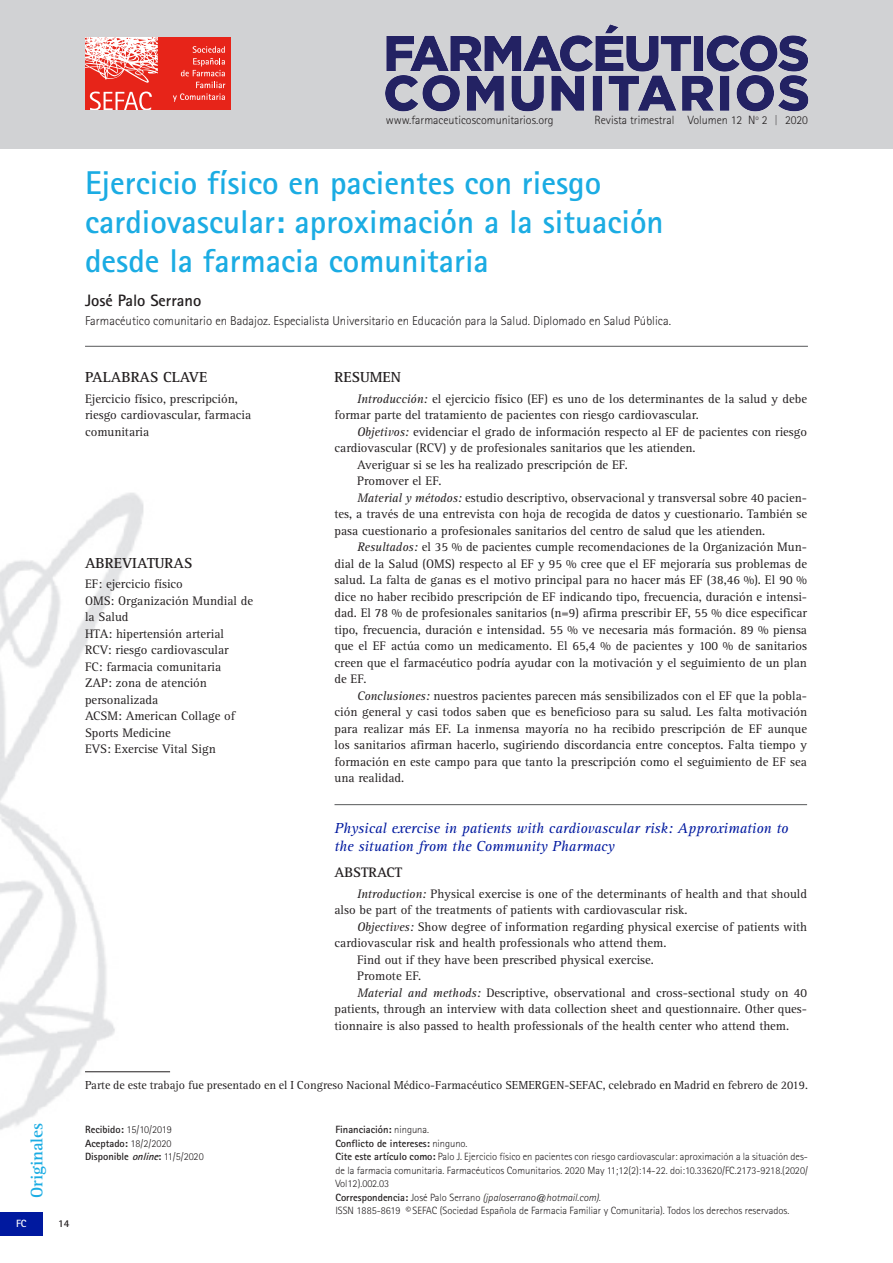
<style>
.page{position:relative;width:893px;height:1263px;background:#fff}
.page>*{position:absolute;margin:0;border:0;box-sizing:border-box;transform-origin:0 0}
.t0{font:700 33px/39px "Rotis Sans Serif";color:#1bace3}
.t1{font:700 17.25px "Rotis Serif";color:#1bace3}
.autores{font:700 16.5px "Rotis Sans Serif";color:#231f20}
.TIT_INGLES{font:italic 15px/18px "Rotis Serif";color:#00199f}
.tit_resumen{font:700 15px "Rotis Serif";color:#231f20}
.t2{font:14.25px "Rotis Serif";color:#1bace3}
.tit_resumen-2{font:700 14.25px "Rotis Serif";color:#231f20}
.tex_resumen{font:12.75px/16.5px "Rotis Serif";color:#231f20}
.tex_resumen_english{font:12.75px/16.5px "Rotis Serif";color:#231f20}
.autores_cargo{font:300 12.75px "Rotis Sans Serif";color:#231f20}
.nota_primera_pagina{font:12px "Rotis Serif";color:#231f20}
.t3{font:300 12px "Rotis Sans Serif";color:#231f20}
.Datos_bibliográficos{font:300 10.5px/13.5px "Rotis Sans Serif";color:#231f20;text-align:justify}
.Datos_bibliográficos-2{font:700 10.5px "Rotis Sans Serif";color:#231f20}
.Datos_bibliográficos-3{font:italic 300 10.5px "Rotis Sans Serif";color:#231f20}
.CABECERA{font:700 10.5px "Rotis Sans Serif";color:#fff}
.CABECERA-2{font:700 10.5px "Rotis Sans Serif";color:#231f20}
.s1{font-style:italic}
.s2{font-weight:700}
.s3{font-weight:300}
.s4{font-weight:700;font-style:normal}
.s5{font-style:normal}
</style>
<div class="page">
<img style="left:0;top:493px;width:157px;height:743px">
<hr style="left:85px;top:346px;width:723px;height:1px;background:#57585a">
<hr style="left:334px;top:804px;width:473px;height:1px;background:#57585a">
<div style="left:0;top:0;width:893px;height:149px;background:#d1d2d4"></div>
<hr style="left:85px;top:1071px;width:85px;height:1px;background:#231f20">
<div style="left:85px;top:37px;width:146px;height:73px;background:#e72419"></div>
<svg style="left:181px;top:46px;width:44px;height:30px"></svg>
<svg style="left:173px;top:82px;width:52px;height:20px"></svg>
<svg style="left:85px;top:37px;width:73px;height:46px"></svg>
<svg style="left:90px;top:92px;width:62px;height:18px"></svg>
<img style="left:385px;top:24px;width:424px;height:88px">
<div style="left:0;top:1212px;width:43px;height:23px;background:#00199f"></div>
<p class="t3" style="left:386px;top:113px;width:169px">www.farmaceuticoscomunitarios.org</p>
<p class="t3" style="left:785px;top:113px;width:24px">2020</p>
<p class="t3" style="left:594px;top:113px;width:175px">Revista trimestral Volumen 12 N<sup>o</sup> 2</p>
<p class="t0" style="left:85px;top:162px;width:580px">Ejercicio físico en pacientes con riesgo cardiovascular: aproximación a la situación desde la farmacia comunitaria</p>
<p class="autores" style="left:85px;top:289px;width:118px">José Palo Serrano</p>
<p class="autores_cargo" style="left:85px;top:313px;width:588px">Farmacéutico comunitario en Badajoz. Especialista Universitario en Educación para la Salud. Diplomado en Salud Pública.</p>
<p class="tit_resumen" style="left:85px;top:368px;width:124px">PALABRAS CLAVE</p>
<p class="tex_resumen" style="left:85px;top:391px;width:168px">Ejercicio físico, prescripción, riesgo cardiovascular, farmacia comunitaria</p>
<p class="tit_resumen" style="left:85px;top:554px;width:109px">ABREVIATURAS</p>
<p class="tex_resumen" style="left:85px;top:576px;width:99px">EF: ejercicio físico</p>
<p class="tex_resumen" style="left:85px;top:593px;width:170px">OMS: Organización Mundial de la Salud</p>
<p class="tex_resumen" style="left:85px;top:626px;width:140px">HTA: hipertensión arterial</p>
<p class="tex_resumen" style="left:85px;top:642px;width:145px">RCV: riesgo cardiovascular</p>
<p class="tex_resumen" style="left:85px;top:659px;width:138px">FC: farmacia comunitaria</p>
<p class="tex_resumen" style="left:85px;top:675px;width:123px">ZAP: zona de atención personalizada</p>
<p class="tex_resumen" style="left:85px;top:708px;width:152px">ACSM: American Collage of<br>Sports Medicine</p>
<p class="tex_resumen" style="left:85px;top:741px;width:132px">EVS: Exercise Vital Sign</p>
<p class="tit_resumen" style="left:334px;top:368px;width:68px">RESUMEN</p>
<p class="tex_resumen" style="left:334px;top:391px;width:474px;text-indent:22px"><span class="s1">Introducción:</span> el ejercicio físico (EF) es uno de los determinantes de la salud y debe formar parte del tratamiento de pacientes con riesgo cardiovascular.</p>
<p class="tex_resumen" style="left:334px;top:424px;width:474px;text-indent:22px"><span class="s1">Objetivos:</span> evidenciar el grado de información respecto al EF de pacientes con riesgo cardiovascular (RCV) y de profesionales sanitarios que les atienden.</p>
<p class="tex_resumen" style="left:357px;top:457px;width:272px">Averiguar si se les ha realizado prescripción de EF.</p>
<p class="tex_resumen" style="left:357px;top:473px;width:86px">Promover el EF.</p>
<p class="tex_resumen" style="left:334px;top:490px;width:474px;text-align:justify;text-indent:22px"><span class="s1">Material y métodos:</span> estudio descriptivo, observacional y transversal sobre 40 pacien&shy;tes, a través de una entrevista con hoja de recogida de datos y cuestionario. También se pasa cuestionario a profesionales sanitarios del centro de salud que les atienden.</p>
<p class="tex_resumen" style="left:334px;top:539px;width:474px;text-align:justify;text-indent:22px"><span class="s1">Resultados:</span> el 35 % de pacientes cumple recomendaciones de la Organización Mun&shy;dial de la Salud (OMS) respecto al EF y 95 % cree que el EF mejoraría sus problemas de salud. La falta de ganas es el motivo principal para no hacer más EF (38,46 %). El 90 % dice no haber recibido prescripción de EF indicando tipo, frecuencia, duración e intensi&shy;dad. El 78 % de profesionales sanitarios (n=9) afirma prescribir EF, 55 % dice especificar tipo, frecuencia, duración e intensidad. 55 % ve necesaria más formación. 89 % piensa que el EF actúa como un medicamento. El 65,4 % de pacientes y 100 % de sanitarios creen que el farmacéutico podría ayudar con la motivación y el seguimiento de un plan de EF.</p>
<p class="tex_resumen" style="left:334px;top:688px;width:474px;text-align:justify;text-indent:22px"><span class="s1">Conclusiones:</span> nuestros pacientes parecen más sensibilizados con el EF que la pobla&shy;ción general y casi todos saben que es beneficioso para su salud. Les falta motivación para realizar más EF. La inmensa mayoría no ha recibido prescripción de EF aunque los sanitarios afirman hacerlo, sugiriendo discordancia entre conceptos. Falta tiempo y formación en este campo para que tanto la prescripción como el seguimiento de EF sea una realidad.</p>
<p class="TIT_INGLES" style="left:334px;top:820px;width:455px">Physical exercise in patients with cardiovascular risk: Approximation to the situation from the Community Pharmacy</p>
<p class="tit_resumen-2" style="left:334px;top:864px;width:69px">ABSTRACT</p>
<p class="tex_resumen_english" style="left:334px;top:886px;width:474px;text-indent:22px"><span class="s1">Introduction:</span> Physical exercise is one of the determinants of health and that should also be part of the treatments of patients with cardiovascular risk.</p>
<p class="tex_resumen_english" style="left:334px;top:919px;width:474px;text-indent:22px"><span class="s1">Objectives:</span> Show degree of information regarding physical exercise of patients with cardiovascular risk and health professionals who attend them.</p>
<p class="tex_resumen_english" style="left:357px;top:952px;width:298px">Find out if they have been prescribed physical exercise.</p>
<p class="tex_resumen_english" style="left:357px;top:968px;width:66px">Promote EF.</p>
<p class="tex_resumen_english" style="left:334px;top:985px;width:474px;text-align:justify;text-indent:22px"><span class="s1">Material and methods:</span> Descriptive, observational and cross-sectional study on 40 patients, through an interview with data collection sheet and questionnaire. Other ques&shy;tionnaire is also passed to health professionals of the health center who attend them.</p>
<p class="t1" style="left:27px;top:1198px;width:77px;rotate:-90deg">Originales</p>
<p class="t2" style="left:30px;top:1198px;width:61px;rotate:-90deg">Originales</p>
<p class="CABECERA" style="left:16px;top:1217px;width:12px">FC</p>
<p class="CABECERA-2" style="left:58px;top:1217px;width:13px">14</p>
<p class="nota_primera_pagina" style="left:85px;top:1078px;width:724px">Parte de este trabajo fue presentado en el I Congreso Nacional Médico-Farmacéutico SEMERGEN-SEFAC, celebrado en Madrid en febrero de 2019.</p>
<p class="Datos_bibliográficos" style="left:85px;top:1123px;width:88px"><span class="s2">Recibido:</span> 15/10/2019</p>
<p class="Datos_bibliográficos-2" style="left:85px;top:1136px;width:88px">Aceptado: <span class="s3">18/2/2020</span></p>
<p class="Datos_bibliográficos-2" style="left:85px;top:1150px;width:120px">Disponible <span class="s1">online</span>: <span class="s3">11/5/2020</span></p>
<p class="Datos_bibliográficos-2" style="left:335px;top:1123px;width:95px">Financiación: <span class="s3">ninguna.</span></p>
<p class="Datos_bibliográficos-2" style="left:335px;top:1136px;width:134px">Conflicto de intereses: <span class="s3">ninguno.</span></p>
<p class="Datos_bibliográficos" style="left:335px;top:1150px;width:474px"><span class="s2">Cite este artículo como:</span> Palo J. Ejercicio físico en pacientes con riesgo cardiovascular: aproximación a la situación des&shy;de la farmacia comunitaria. Farmacéuticos Comunitarios. 2020 May 11;12(2):14-22. doi:10.33620/FC.2173-9218.(2020/ Vol12).002.03</p>
<p class="Datos_bibliográficos-3" style="left:335px;top:1191px;width:267px"><span class="s4">Correspondencia:</span> <span class="s5">José Palo Serrano</span> (jpaloserrano@hotmail.com).</p>
<p class="Datos_bibliográficos" style="left:335px;top:1204px;width:455px">ISSN 1885-8619 ©SEFAC (Sociedad Española de Farmacia Familiar y Comunitaria). Todos los derechos reservados.</p>
</div>
